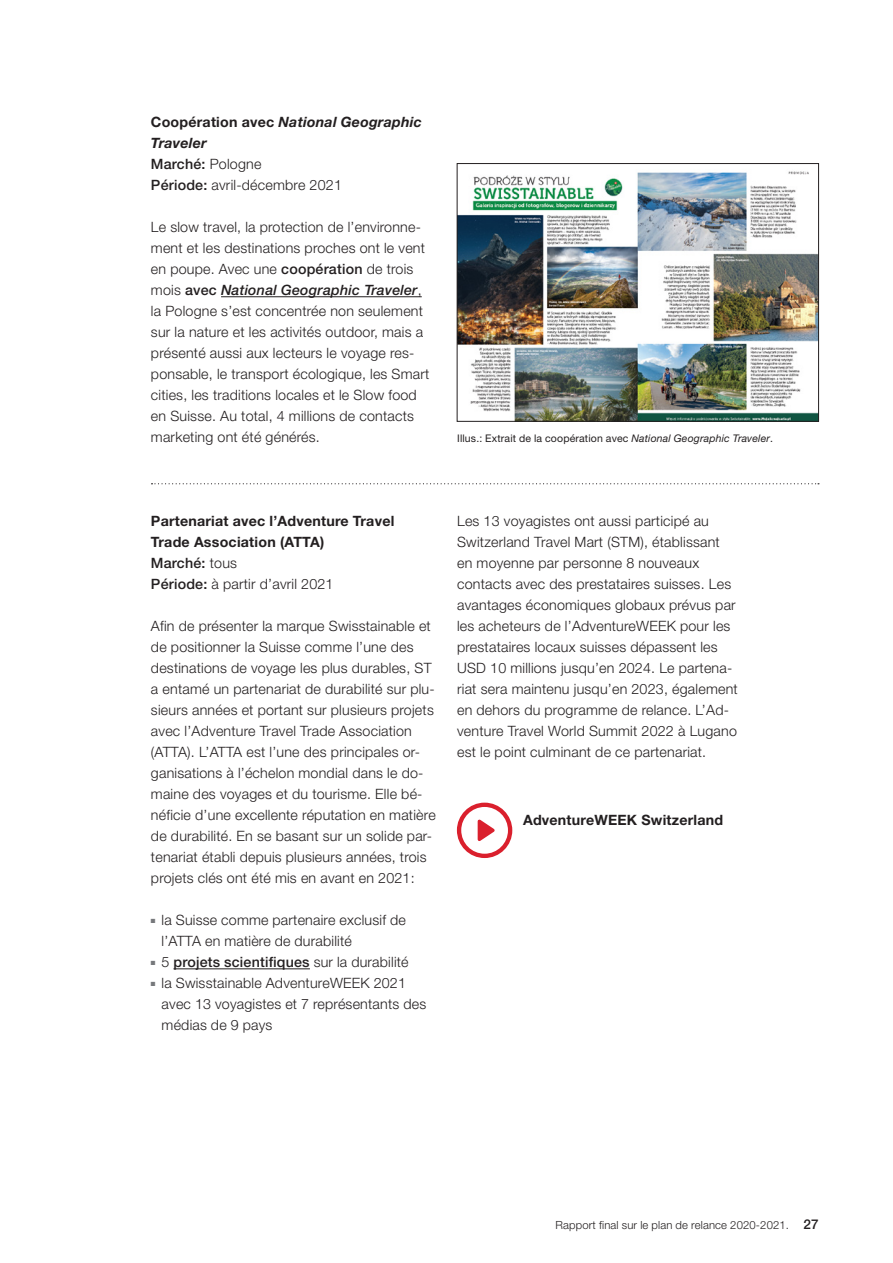
<style>
.page{position:relative;width:893px;height:1263px;background:#fff}
.page>*{position:absolute;margin:0;border:0;box-sizing:border-box;transform-origin:0 0}
.t1{font:300 14.25px/21px "Helvetica Neue LT Pro";letter-spacing:.015em;color:#231f20}
.t2{font:700 14.25px/21px "Helvetica Neue LT Pro";letter-spacing:.015em;color:#231f20}
.t3{font:italic 700 14.25px/21px "Helvetica Neue LT Pro";letter-spacing:.015em;color:#231f20}
.t4{font:500 14.25px "Helvetica Neue LT Pro";letter-spacing:.015em;color:#231f20}
.t5{font:300 11.25px "Helvetica Neue LT Pro";letter-spacing:.015em;color:#231f20}
.t6{font:10.5px "Helvetica Neue LT Pro";letter-spacing:.015em;color:#231f20}
.s1{font-style:normal}
.s2{font-weight:500;font-style:normal}
.s3{font-weight:300;font-style:normal}
.s4{font-weight:500}
.s5{font-weight:500;font-style:italic}
.s6{font-style:italic}
.s7{font-weight:300}
.s8{font-weight:500;font-size:13.5px}
</style>
<div class="page">
<hr style="left:221px;top:296px;width:201px;height:1px;background:#231f20">
<img style="left:459px;top:171px;width:358px;height:248px">
<div style="left:457px;top:163px;width:362px;height:258px;border:1px solid #231f20"></div>
<svg style="left:152px;top:483px;width:667px;height:1px"></svg>
<hr style="left:173px;top:968px;width:137px;height:1px;background:#231f20">
<svg style="left:457px;top:803px;width:55px;height:55px"></svg>
<p class="t3" style="left:151px;top:111px;width:272px"><span class="s1">Coopération avec</span> National Geographic<br>Traveler<br><span class="s2">Marché:</span> <span class="s3">Pologne<br></span><span class="s2">Période:</span> <span class="s3">avril-décembre 2021</span></p>
<p class="t1" style="left:151px;top:216px;width:280px">Le slow travel, la protection de l’environne&shy;ment et les destinations proches ont le vent en poupe. Avec une <span class="s4">coopération</span> de trois mois <span class="s4">avec</span> <span class="s5">National Geographic Traveler</span>, la Pologne s’est concentrée non seulement sur la nature et les activités outdoor, mais a présenté aussi aux lecteurs le voyage res&shy;ponsable, le transport écologique, les Smart cities, les traditions locales et le Slow food en Suisse. Au total, 4 millions de contacts marketing ont été générés.</p>
<p class="t6" style="left:457px;top:432px;width:318px">Illus.: Extrait de la coopération avec <span class="s6">National Geographic Traveler</span>.</p>
<p class="t2" style="left:151px;top:510px;width:245px">Partenariat avec l’Adventure Travel<br>Trade Association (ATTA)<br><span class="s4">Marché:</span> <span class="s7">tous<br></span><span class="s4">Période:</span> <span class="s7">à partir d’avril 2021</span></p>
<p class="t1" style="left:151px;top:615px;width:286px">Afin de présenter la marque Swisstainable et de positionner la Suisse comme l’une des destinations de voyage les plus durables, ST a entamé un partenariat de durabilité sur plu&shy;sieurs années et portant sur plusieurs projets avec l’Adventure Travel Trade Association (ATTA). L’ATTA est l’une des principales or&shy;ganisations à l’échelon mondial dans le do&shy;maine des voyages et du tourisme. Elle bé&shy;néficie d’une excellente réputation en matière de durabilité. En se basant sur un solide par&shy;tenariat établi depuis plusieurs années, trois projets clés ont été mis en avant en 2021:</p>
<p class="t1" style="left:162px;top:909px;width:246px;text-indent:-11px"><sup>■</sup> la Suisse comme partenaire exclusif de l’ATTA en matière de durabilité</p>
<p class="t4" style="left:151px;top:954px;width:259px"><sup>■</sup> <span class="s7">5</span> projets scientifiques <span class="s7">sur la durabilité</span></p>
<p class="t1" style="left:162px;top:972px;width:266px;text-indent:-11px"><sup>■</sup> la Swisstainable AdventureWEEK 2021 avec 13 voyagistes et 7 représentants des médias de 9 pays</p>
<p class="t1" style="left:457px;top:510px;width:282px">Les 13 voyagistes ont aussi participé au Switzerland Travel Mart (STM), établissant en moyenne par personne 8 nouveaux contacts avec des prestataires suisses. Les avantages économiques globaux prévus par les acheteurs de l’AdventureWEEK pour les prestataires locaux suisses dépassent les USD 10 millions jusqu’en 2024. Le partena&shy;riat sera maintenu jusqu’en 2023, également en dehors du programme de relance. L’Ad&shy;venture Travel World Summit 2022 à Lugano est le point culminant de ce partenariat.</p>
<p class="t2" style="left:523px;top:809px;width:202px">AdventureWEEK Switzerland</p>
<p class="t5" style="left:555px;top:1218px;width:265px">Rapport final sur le plan de relance 2020-2021. <span class="s8">27</span></p>
</div>
